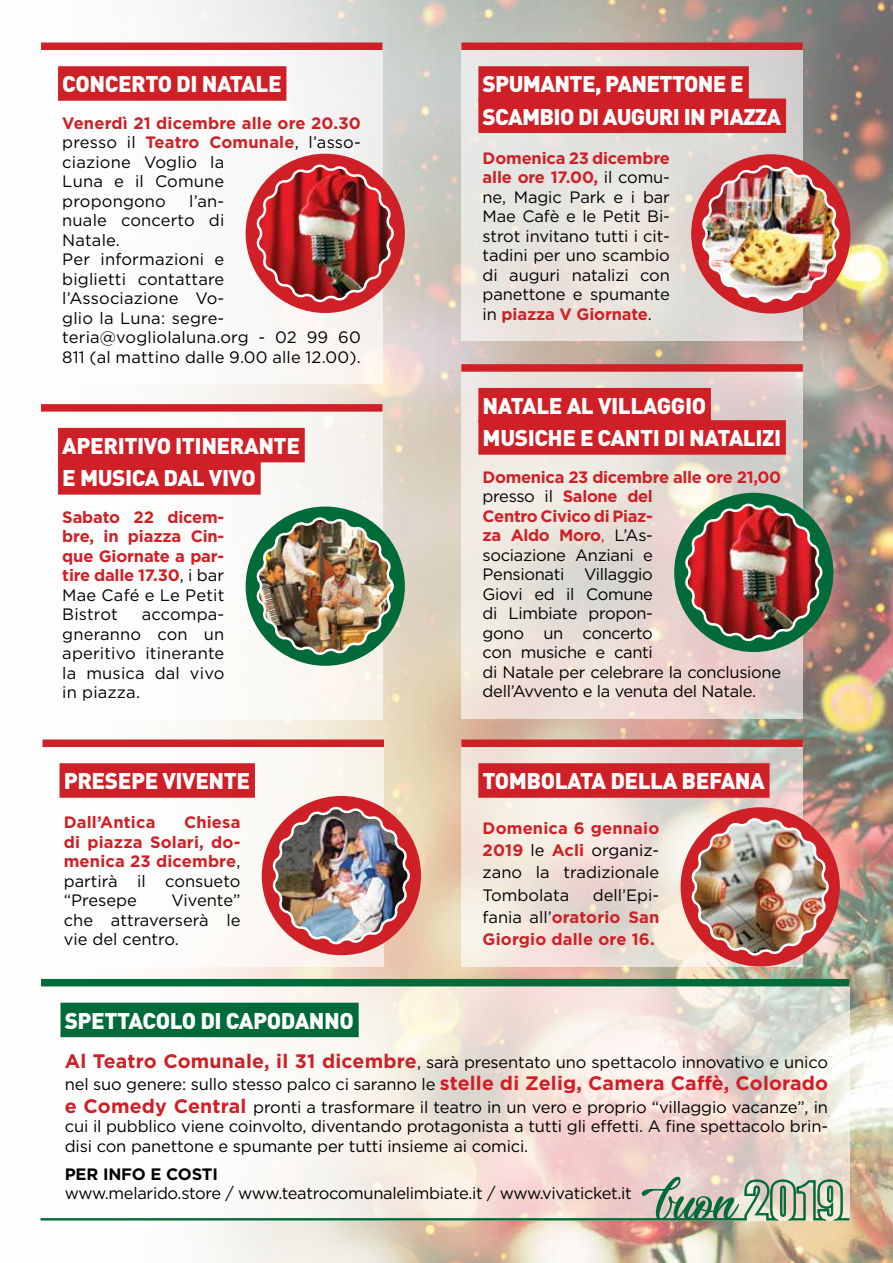
<style>
.page{position:relative;width:893px;height:1263px;background:#fff}
.page>*{position:absolute;margin:0;border:0;box-sizing:border-box;transform-origin:0 0}
.t1{font:55.2px "Lovely Home";color:#006b39}
.t2{font:900 22.5px/32.2px "DIN";letter-spacing:-.02em;color:#fff}
.t3{font:16.5px/19.5px "Gotham";letter-spacing:-.01em;color:#000;text-align:justify}
.t4{font:16.5px/19.5px "Gotham";letter-spacing:.01em;color:#000}
.t5{font:700 16.5px/19.5px "Gotham";letter-spacing:.01em;color:#ce2026;text-align:justify}
.t6{font:700 16.5px "Gotham";letter-spacing:-.01em;color:#000}
.s1{font-weight:700;color:#ce2026}
.s2{font-weight:400;color:#000}
.s3{color:#ce2026}
.s4{font-weight:700;font-size:19.5px;color:#ce2026}
</style>
<div class="page">
<img style="left:237px;top:0;width:656px;height:1263px">
<div style="left:43px;top:743px;width:341px;height:223px;background:#fff"></div>
<div style="left:43px;top:739px;width:341px;height:8px;background:#ce2026"></div>
<div style="left:60px;top:763px;width:195px;height:35px;background:#ce2026"></div>
<div style="left:262px;top:796px;width:159px;height:159px;background:#ce2026;border-radius:50%"></div>
<svg style="left:272px;top:807px;width:138px;height:137px"></svg>
<img style="left:275px;top:809px;width:132px;height:133px">
<div style="left:41px;top:46px;width:341px;height:338px;background:#fff"></div>
<div style="left:41px;top:43px;width:341px;height:7px;background:#ce2026"></div>
<div style="left:58px;top:66px;width:228px;height:35px;background:#ce2026"></div>
<div style="left:246px;top:154px;width:159px;height:159px;background:#ce2026;border-radius:50%"></div>
<svg style="left:256px;top:164px;width:138px;height:138px"></svg>
<img style="left:259px;top:167px;width:132px;height:133px">
<div style="left:461px;top:46px;width:342px;height:295px;background:linear-gradient(to right,#edeae5,#d8d4d0)"></div>
<div style="left:478px;top:66px;width:271px;height:35px;background:#ce2026"></div>
<div style="left:478px;top:98px;width:308px;height:35px;background:#ce2026"></div>
<div style="left:461px;top:43px;width:342px;height:7px;background:#ce2026"></div>
<div style="left:691px;top:154px;width:159px;height:159px;background:#ce2026;border-radius:50%"></div>
<svg style="left:702px;top:165px;width:137px;height:138px"></svg>
<img style="left:705px;top:168px;width:132px;height:132px">
<svg style="left:461px;top:372px;width:342px;height:346px;background:#e8ddd7"></svg>
<div style="left:478px;top:388px;width:233px;height:34px;background:#ce2026"></div>
<div style="left:478px;top:420px;width:308px;height:35px;background:#ce2026"></div>
<div style="left:461px;top:364px;width:342px;height:8px;background:#ce2026"></div>
<div style="left:674px;top:493px;width:159px;height:159px;background:#006b39;border-radius:50%"></div>
<svg style="left:685px;top:503px;width:137px;height:138px"></svg>
<img style="left:688px;top:506px;width:132px;height:133px">
<div style="left:41px;top:408px;width:341px;height:311px;background:#fff"></div>
<div style="left:41px;top:404px;width:341px;height:8px;background:#ce2026"></div>
<div style="left:58px;top:428px;width:247px;height:34px;background:#ce2026"></div>
<div style="left:58px;top:460px;width:203px;height:35px;background:#ce2026"></div>
<div style="left:246px;top:506px;width:159px;height:160px;background:#006b39;border-radius:50%"></div>
<svg style="left:256px;top:517px;width:138px;height:138px"></svg>
<img style="left:259px;top:520px;width:132px;height:132px">
<svg style="left:41px;top:986px;width:808px;height:193px"></svg>
<div style="left:61px;top:1003px;width:298px;height:34px;background:#006b39"></div>
<div style="left:41px;top:979px;width:808px;height:7px;background:#006b39"></div>
<svg style="left:40px;top:1179px;width:810px;height:42px"></svg>
<svg style="left:461px;top:747px;width:342px;height:219px;background:#ede2d9"></svg>
<div style="left:461px;top:739px;width:342px;height:8px;background:#ce2026"></div>
<div style="left:478px;top:763px;width:292px;height:35px;background:#ce2026"></div>
<div style="left:681px;top:807px;width:159px;height:159px;background:#ce2026;border-radius:50%"></div>
<svg style="left:691px;top:818px;width:138px;height:138px"></svg>
<img style="left:694px;top:821px;width:132px;height:132px">
<h2 class="t2" style="left:62px;top:67px;width:221px">CONCERTO DI NATALE</h2>
<p class="t4" style="left:62px;top:113px;width:300px"><span class="s1">Venerdì 21 dicembre alle ore 20.30 </span>presso il <span class="s1">Teatro Comunale</span>, l’asso&shy;ciazione Voglio la<br>Luna e il Comune<br>propongono</p>
<p class="t4" style="left:62px;top:191px;width:300px;text-indent:127px">l’an-<br>nuale concerto di<br>Natale.<br>Per informazioni e<br>biglietti contattare<br>l’Associazione Vo-<br>glio la Luna: segre&shy;teria@vogliolaluna.org - 02 99 60<br>811 (al mattino dalle 9.00 alle 12.00).</p>
<h2 class="t2" style="left:62px;top:428px;width:239px">APERITIVO ITINERANTE<br>E MUSICA DAL VIVO</h2>
<p class="t5" style="left:62px;top:507px;width:164px">Sabato 22 dicem&shy;bre, in piazza Cin&shy;que Giornate a par&shy;tire dalle 17.30<span class="s2">, i bar Mae Café e Le Petit Bistrot</span></p>
<p class="t3" style="left:62px;top:604px;width:164px;text-indent:79px">accompa&shy;gneranno con un aperitivo itinerante la musica dal vivo in piazza.</p>
<h2 class="t2" style="left:64px;top:764px;width:188px">PRESEPE VIVENTE</h2>
<p class="t5" style="left:64px;top:812px;width:93px">Dall’Antica</p>
<p class="t5" style="left:64px;top:812px;width:178px;text-indent:120px">Chiesa di piazza Solari, do&shy;menica 23 dicembre<span class="s2">, partirà il consueto “Presepe</span></p>
<p class="t3" style="left:64px;top:890px;width:178px;text-indent:108px">Vivente” che attraverserà le vie del centro.</p>
<h2 class="t2" style="left:483px;top:67px;width:300px">SPUMANTE, PANETTONE E<br>SCAMBIO DI AUGURI IN PIAZZA</h2>
<p class="t3" style="left:483px;top:148px;width:189px"><span class="s1">Domenica 23 dicembre alle ore 17.00,</span> il comu&shy;ne, Magic Park e i bar Mae Cafè e le Petit Bi&shy;strot invitano tutti i cit&shy;tadini per uno scambio di auguri natalizi con panettone e spumante in <span class="s1">piazza V Giornate</span>.</p>
<h2 class="t2" style="left:483px;top:388px;width:300px">NATALE AL VILLAGGIO<br>MUSICHE E CANTI DI NATALIZI</h2>
<p class="t3" style="left:483px;top:467px;width:300px;text-align:left"><span class="s1">Domenica 23 dicembre alle ore 21,00 </span>presso il <span class="s1">Salone del<br>Centro Civico di Piaz-<br>za Aldo Moro</span><span class="s3">,</span> L’As-<br>sociazione Anziani e<br>Pensionati Villaggio<br>Giovi ed il Comune<br>di Limbiate propon-<br>gono un concerto<br>con musiche e canti<br>di Natale per celebrare la conclusione dell’Avvento e la venuta del Natale.</p>
<h2 class="t2" style="left:483px;top:764px;width:284px">TOMBOLATA DELLA BEFANA</h2>
<p class="t3" style="left:483px;top:816px;width:178px;line-height:22.4px"><span class="s1">Domenica 6 gennaio 2019</span> le <span class="s1">Acli</span> organiz&shy;zano la tradizionale Tombolata</p>
<p class="t5" style="left:483px;top:883px;width:178px;line-height:22.4px;text-indent:110px"><span class="s2">dell’Epi&shy;fania all’</span>oratorio San Giorgio dalle ore 16.</p>
<h2 class="t2" style="left:65px;top:1003px;width:291px">SPETTACOLO DI CAPODANNO</h2>
<p class="t3" style="left:65px;top:1050px;width:765px;line-height:22.5px"><span class="s4">Al Teatro Comunale, il 31 dicembre</span>, sarà presentato uno spettacolo innovativo e unico nel suo genere: sullo stesso palco ci saranno le <span class="s4">stelle di Zelig, Camera Caffè, Colorado e Comedy Central</span> pronti a trasformare il teatro in un vero e proprio “villaggio vacanze”, in</p>
<p class="t3" style="left:65px;top:1116px;width:765px">cui il pubblico viene coinvolto, diventando protagonista a tutti gli effetti. A fine spettacolo brin&shy;disi con panettone e spumante per tutti insieme ai comici.</p>
<p class="t6" style="left:65px;top:1163px;width:155px">PER INFO E COSTI</p>
<p class="t3" style="left:65px;top:1183px;width:569px">www.melarido.store / www.teatrocomunalelimbiate.it / www.vivaticket.it</p>
<h1 class="t1" style="left:657px;top:1167px;width:82px">buon</h1>
</div>
